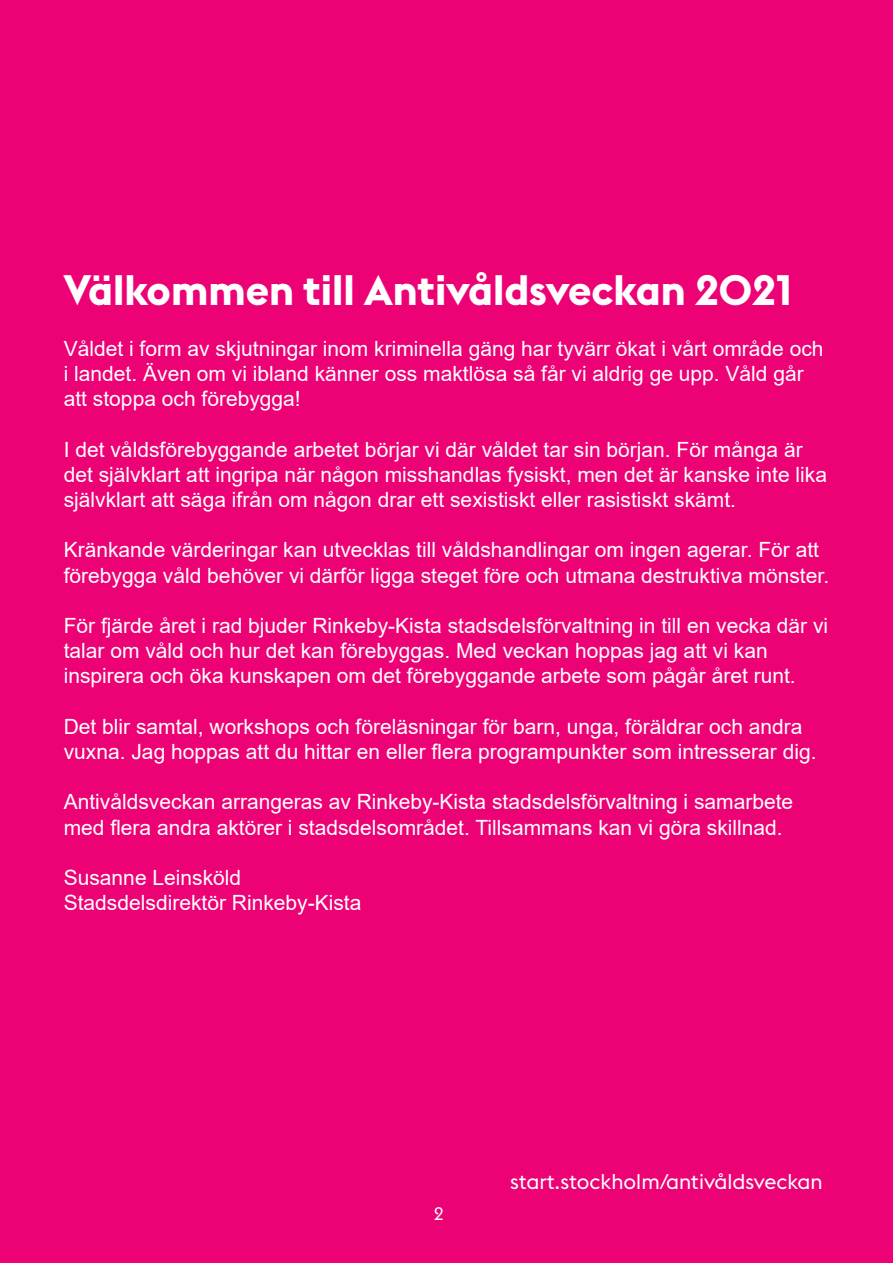
<style>
.page{position:relative;width:893px;height:1263px;background:#ed0275}
.page>*{position:absolute;margin:0;border:0;box-sizing:border-box;transform-origin:0 0}
.t1{font:700 42px "Stockholm Type";color:#fff}
.t2{font:21px/25.2px "Arial";color:#fff}
.t3{font:21px "Stockholm Type";color:#fff}
.t4{font:18px "Stockholm Type";color:#fff}
</style>
<div class="page">
<h1 class="t1" style="left:64px;top:261px;width:730px">Välkommen till Antivåldsveckan 2021</h1>
<p class="t2" style="left:64px;top:336px;width:761px">Våldet i form av skjutningar inom kriminella gäng har tyvärr ökat i vårt område och i landet. Även om vi ibland känner oss maktlösa så får vi aldrig ge upp. Våld går att stoppa och förebygga!</p>
<p class="t2" style="left:64px;top:436px;width:765px">I det våldsförebyggande arbetet börjar vi där våldet tar sin början. För många är det självklart att ingripa när någon misshandlas fysiskt, men det är kanske inte lika självklart att säga ifrån om någon drar ett sexistiskt eller rasistiskt skämt.</p>
<p class="t2" style="left:64px;top:537px;width:767px">Kränkande värderingar kan utvecklas till våldshandlingar om ingen agerar. För att förebygga våld behöver vi därför ligga steget före och utmana destruktiva mönster.</p>
<p class="t2" style="left:64px;top:613px;width:766px">För fjärde året i rad bjuder Rinkeby-Kista stadsdelsförvaltning in till en vecka där vi talar om våld och hur det kan förebyggas. Med veckan hoppas jag att vi kan inspirera och öka kunskapen om det förebyggande arbete som pågår året runt.</p>
<p class="t2" style="left:64px;top:714px;width:754px">Det blir samtal, workshops och föreläsningar för barn, unga, föräldrar och andra vuxna. Jag hoppas att du hittar en eller flera programpunkter som intresserar dig.</p>
<p class="t2" style="left:64px;top:789px;width:731px">Antivåldsveckan arrangeras av Rinkeby-Kista stadsdelsförvaltning i samarbete med flera andra aktörer i stadsdelsområdet. Tillsammans kan vi göra skillnad.</p>
<p class="t2" style="left:64px;top:865px;width:299px">Susanne Leinsköld<br>Stadsdelsdirektör Rinkeby-Kista</p>
<p class="t4" style="left:434px;top:1201px;width:11px">2</p>
<p class="t3" style="left:510px;top:1167px;width:314px">start.stockholm/antivåldsveckan</p>
</div>
